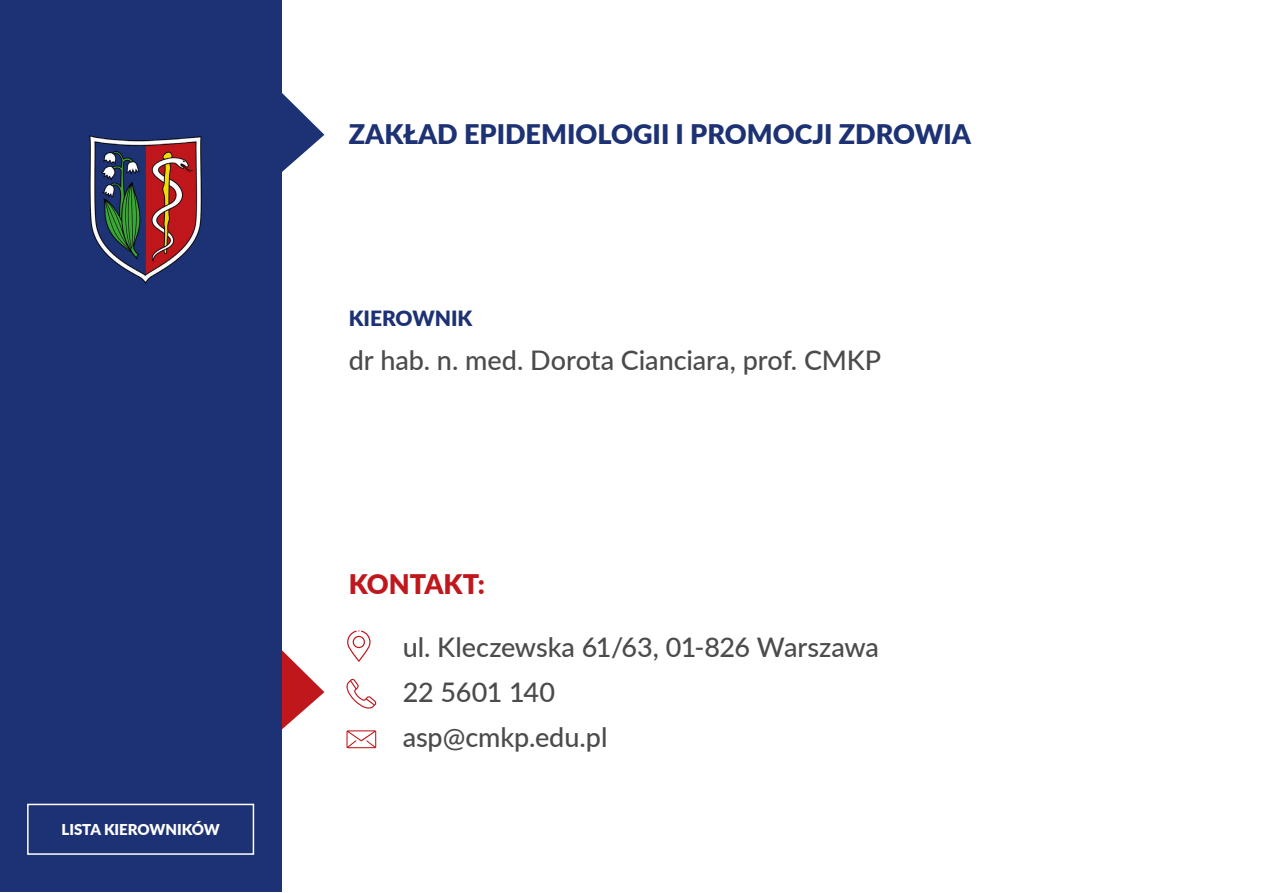
<style>
.page{position:relative;width:1263px;height:893px;background:#fff}
.page>*{position:absolute;margin:0;border:0;box-sizing:border-box;transform-origin:0 0}
.t1{font:500 27px/45px "Lato";letter-spacing:-.005em;color:#4b4b4b}
.t2{font:900 27px "Lato";color:#1d3274}
.t3{font:900 27px "Lato";color:#c0171c}
.t4{font:900 21px "Lato";color:#1d3274}
.t5{font:900 15px "Lato";color:#fff}
</style>
<div class="page">
<svg style="left:281px;top:611px;width:43px;height:156px"></svg>
<svg style="left:281px;top:54px;width:43px;height:155px"></svg>
<div style="left:0;top:1px;width:281px;height:891px;background:#1d3274"></div>
<svg style="left:346px;top:678px;width:31px;height:31px"></svg>
<svg style="left:346px;top:730px;width:30px;height:18px"></svg>
<svg style="left:347px;top:630px;width:23px;height:32px"></svg>
<div style="left:27px;top:804px;width:227px;height:51px;border:2px solid #fff"></div>
<img style="left:89px;top:135px;width:113px;height:149px">
<p class="t5" style="left:61px;top:818px;width:160px">LISTA KIEROWNIKÓW</p>
<p class="t2" style="left:349px;top:113px;width:624px">ZAKŁAD EPIDEMIOLOGII I PROMOCJI ZDROWIA</p>
<p class="t4" style="left:349px;top:303px;width:125px">KIEROWNIK</p>
<p class="t1" style="left:349px;top:337px;width:534px">dr hab. n. med. Dorota Cianciara, prof. CMKP</p>
<p class="t3" style="left:349px;top:564px;width:138px">KONTAKT:</p>
<p class="t1" style="left:403px;top:624px;width:478px">ul. Kleczewska 61/63, 01-826 Warszawa<br>22 5601 140<br>asp@cmkp.edu.pl</p>
</div>
